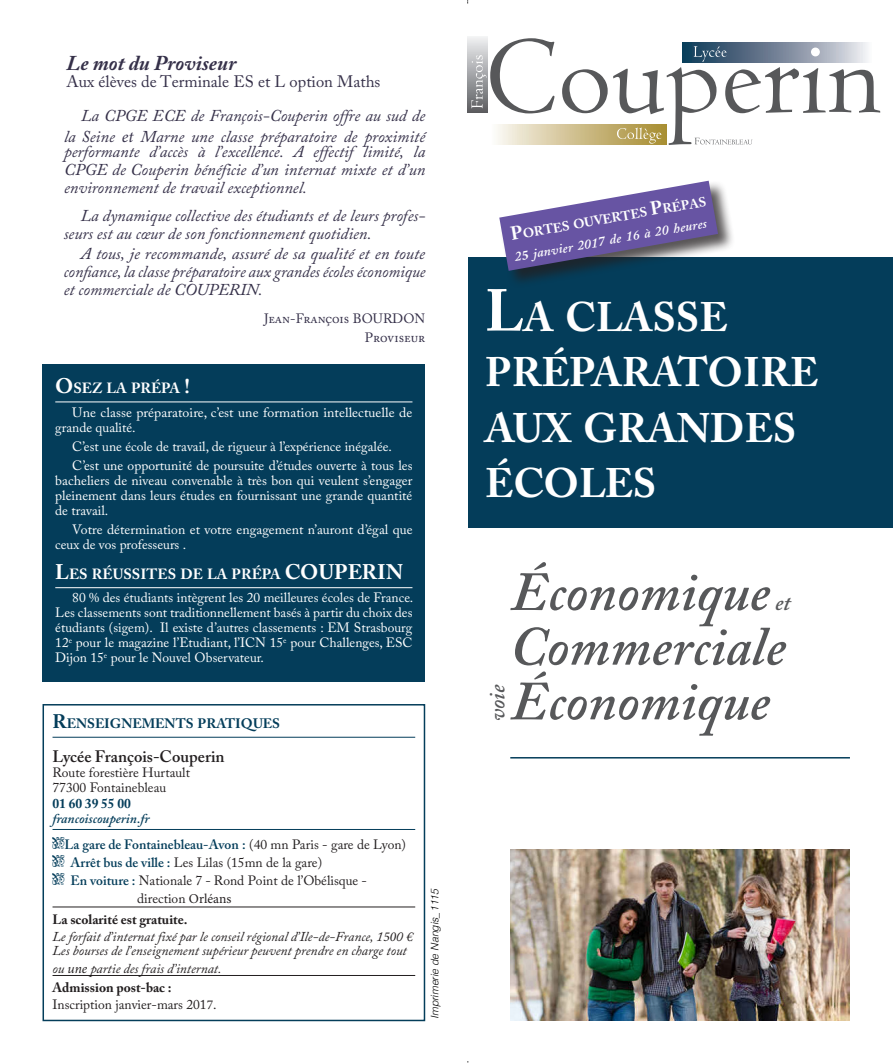
<style>
.page{position:relative;width:893px;height:1063px;background:#fff}
.page>*{position:absolute;margin:0;border:0;box-sizing:border-box;transform-origin:0 0}
.t1{font:italic 600 54.75px/54.8px "Adobe Caslon Pro";color:#57585a}
.t2{font:700 40.95px/55.5px "Adobe Caslon Pro";letter-spacing:-.01em;color:#fff}
.t3{font:italic 600 22.5px "Adobe Caslon Pro";color:#57585a}
.texte_courant{font:italic 700 21px "Adobe Caslon Pro";color:#353049}
.Sous_titre{font:700 21px "Adobe Caslon Pro";color:#fff}
.texte_courant-2{font:italic 16.5px/18px "Adobe Caslon Pro";color:#353049;text-align:justify}
.texte_courant-3{font:16.5px "Adobe Caslon Pro";color:#353049}
.t4{font:600 16.5px "Adobe Caslon Pro";letter-spacing:-.01em;color:#231f20}
.Sous_titre-2{font:700 14.7px "Adobe Caslon Pro";letter-spacing:-.005em;color:#fff}
.Sous_titre-3{font:700 13.65px "Adobe Caslon Pro";color:#043d5a}
.texte_courant-4{font:13.5px/15px "Adobe Caslon Pro";color:#fff}
.texte_courant-5{font:13.5px/16.8px "Adobe Caslon Pro";color:#231f20}
.texte_courant-6{font:italic 13.5px/17.5px "Adobe Caslon Pro";color:#231f20}
.texte_courant-7{font:600 13.5px "Adobe Caslon Pro";letter-spacing:-.005em;color:#043d5a}
.texte_courant-8{font:13.5px "Adobe Caslon Pro";color:#353049}
.texte_courant-9{font:italic 600 13.5px "Adobe Caslon Pro";color:#fff}
.texte_courant-10{font:italic 600 13.5px "Adobe Caslon Pro";color:#043d5a}
.texte_courant-11{font:700 13.5px "Adobe Caslon Pro";color:#043d5a}
.texte_courant-12{font:700 13.05px "Adobe Caslon Pro";color:#fff}
.t5{font:italic 300 10.5px "Helvetica";color:#000}
.s1{font-family:"Minion Pro"}
.s2{font-size:21px}
.s3{font-size:19.5px}
.s4{font-weight:400;font-size:12px}
.s5{font-weight:400;color:#231f20}
.s6{font-size:12px;color:#043d5a}
.s7{font-weight:600;color:#043d5a}
.s8{font-weight:700;font-style:normal}
.s9{font-weight:700}
.s10{font-size:18.75px}
.s11{font-family:"Minion Pro";font-weight:700}
.s12{font-size:58.5px}
</style>
<div class="page">
<svg style="left:497px;top:124px;width:65px;height:20px"></svg>
<div style="left:468px;top:36px;width:20px;height:77px;background:linear-gradient(to bottom,#f0f1f3,#5a5b5f)"></div>
<svg style="left:471px;top:38px;width:83px;height:75px"></svg>
<svg style="left:682px;top:42px;width:186px;height:20px;background:#8190a2"></svg>
<svg style="left:694px;top:46px;width:33px;height:15px"></svg>
<div style="left:811px;top:48px;width:9px;height:8px;background:#fff;border-radius:50%"></div>
<svg style="left:562px;top:67px;width:318px;height:78px"></svg>
<div style="left:43px;top:365px;width:382px;height:317px;background:#043d5a"></div>
<hr style="left:55px;top:402px;width:357px;height:1px;background:#fff">
<hr style="left:55px;top:587px;width:357px;height:1px;background:#fff">
<hr style="left:53px;top:737px;width:362px;height:1px;background:#043d5a">
<hr style="left:53px;top:829px;width:362px;height:1px;background:#043d5a">
<hr style="left:53px;top:907px;width:362px;height:1px;background:#231f20">
<hr style="left:53px;top:975px;width:362px;height:1px;background:#231f20">
<div style="left:43px;top:704px;width:382px;height:317px;border:2px solid #043d5a"></div>
<hr style="left:510px;top:757px;width:340px;height:2px;background:#043d5a">
<img style="left:510px;top:849px;width:340px;height:171px">
<div style="left:468px;top:257px;width:425px;height:270px;background:#043d5a"></div>
<div style="left:499px;top:181px;width:236px;height:107px;background:#231f20;opacity:.75"></div>
<svg style="left:499px;top:181px;width:219px;height:90px"></svg>
<p class="texte_courant" style="left:67px;top:51px;width:171px">Le mot du Proviseur</p>
<p class="texte_courant-3" style="left:67px;top:72px;width:315px">Aux élèves de Terminale ES et L option Maths</p>
<p class="texte_courant-2" style="left:64px;top:105px;width:363px;line-height:20.4px;text-align:right">La CPGE ECE de François-Couperin offre au sud de<br>la Seine <span class="s1">et</span> Marne une classe préparatoire de proximité</p>
<p class="texte_courant-2" style="left:64px;top:143px;width:363px">performante d’accès à l’excellence. A effectif limité, la CPGE de Couperin bénéficie d’un internat mixte et d’un environnement de travail exceptionnel.</p>
<p class="texte_courant-2" style="left:64px;top:206px;width:363px;text-indent:17px">La dynamique collective des étudiants et de leurs profes&shy;seurs est au cœur de son fonctionnement quotidien.</p>
<p class="texte_courant-2" style="left:64px;top:245px;width:363px;text-indent:17px">A tous, je recommande, assuré de sa qualité et en toute confiance, la classe préparatoire aux grandes écoles économique et commerciale de COUPERIN.</p>
<p class="texte_courant-8" style="left:264px;top:310px;width:163px">Jean-François BOURDON</p>
<p class="texte_courant-8" style="left:365px;top:330px;width:62px">Proviseur</p>
<p class="Sous_titre-2" style="left:55px;top:379px;width:136px"><span class="s2">O</span>SEZ LA PRÉPA <span class="s2">!</span></p>
<p class="texte_courant-4" style="left:55px;top:404px;width:359px;text-indent:17px">Une classe préparatoire, c’est une formation intellectuelle de grande qualité.</p>
<p class="texte_courant-4" style="left:72px;top:439px;width:321px">C’est une école de travail, de rigueur à l’expérience inégalée.</p>
<p class="texte_courant-4" style="left:55px;top:458px;width:359px;text-align:justify;text-indent:17px">C’est une opportunité de poursuite d’études ouverte à tous les bacheliers de niveau convenable à très bon qui veulent s’engager pleinement dans leurs études en fournissant une grande quantité de travail.</p>
<p class="texte_courant-4" style="left:55px;top:522px;width:359px;text-indent:17px">Votre détermination et votre engagement n’auront d’égal que ceux de vos professeurs .</p>
<p class="Sous_titre-2" style="left:55px;top:565px;width:278px"><span class="s2">L</span>ES RÉUSSITES DE LA PRÉPA <span class="s2">COUPERI</span></p>
<p class="Sous_titre" style="left:386px;top:559px;width:19px">N</p>
<p class="texte_courant-4" style="left:55px;top:590px;width:360px;text-align:justify;text-indent:17px">80 % des étudiants intègrent les 20 meilleures écoles de France.<br>Les classements sont traditionnellement basés à partir du choix des étudiants (sigem). Il existe d’autres classements : EM Strasbourg 12<sup>e</sup> pour le magazine l’Etudiant, l’ICN 15<sup>e</sup> pour Challenges, ESC Dijon 15<sup>e</sup> pour le Nouvel Observateur.</p>
<p class="Sous_titre-3" style="left:53px;top:716px;width:229px"><span class="s3">R</span>ENSEIGNEMENTS PRATIQUES</p>
<p class="t4" style="left:53px;top:747px;width:174px">Lycée François-Couperin</p>
<p class="texte_courant-5" style="left:53px;top:764px;width:139px">Route forestière Hurtault</p>
<p class="texte_courant-5" style="left:53px;top:779px;width:115px">77300 Fontainebleau</p>
<p class="texte_courant-11" style="left:53px;top:795px;width:80px">01 60 39 55 00</p>
<p class="texte_courant-10" style="left:53px;top:810px;width:98px">francoiscouperin.fr</p>
<p class="texte_courant-7" style="left:53px;top:837px;width:355px"><span class="s4">x</span> La gare de Fontainebleau-Avon : <span class="s5">(40 mn Paris - gare de Lyon)</span></p>
<p class="texte_courant-5" style="left:53px;top:854px;width:271px"><span class="s6">x</span> <span class="s7">Arrêt bus de ville :</span> Les Lilas (15mn de la gare)</p>
<p class="texte_courant-5" style="left:53px;top:872px;width:316px"><span class="s6">x</span> <span class="s7">En voiture :</span> Nationale 7 - Rond Point de l’Obélisque -</p>
<p class="texte_courant-5" style="left:137px;top:890px;width:96px">direction <span class="s1">Orléans</span></p>
<p class="texte_courant-6" style="left:53px;top:910px;width:362px"><span class="s8">La scolarité est gratuite.<br></span>Le forfait d’internat fixé par le conseil régional d’Ile-de-France, 1<span class="s1">50</span>0 €</p>
<p class="texte_courant-6" style="left:53px;top:942px;width:356px">Les bourses de l’enseignement supérieur peuvent prendre en charge tout ou <span class="s1">une</span> partie des frais d’internat.</p>
<p class="texte_courant-5" style="left:53px;top:979px;width:166px"><span class="s9">Admission post-bac :<br></span>Inscription janvier-mars 201<span class="s1">7</span>.</p>
<p class="t5" style="left:430px;top:1019px;width:132px;rotate:-90deg">Imprimerie de Nangis_1115</p>
<p class="texte_courant-12" style="left:510px;top:228px;width:200px;rotate:-10deg"><span class="s10">P</span>ORTES OUVERTES <span class="s10">P</span>RÉPAS</p>
<p class="texte_courant-9" style="left:513px;top:249px;width:196px;rotate:-10deg">2<span class="s11">5</span> janvier 201<span class="s11">7</span> de 16 à 20 heures</p>
<p class="t2" style="left:485px;top:289px;width:335px"><span class="s12">L</span>A CLASSE<br>PRÉPARATOIRE<br>AUX GRANDES<br>ÉCOLES</p>
<p class="t1" style="left:511px;top:564px;width:261px">Économique</p>
<p class="t3" style="left:775px;top:589px;width:17px">et</p>
<p class="t1" style="left:510px;top:618px;width:277px">Commerciale<br>Économique</p>
<p class="t3" style="left:484px;top:721px;width:38px;rotate:-90deg">voie</p>
</div>
